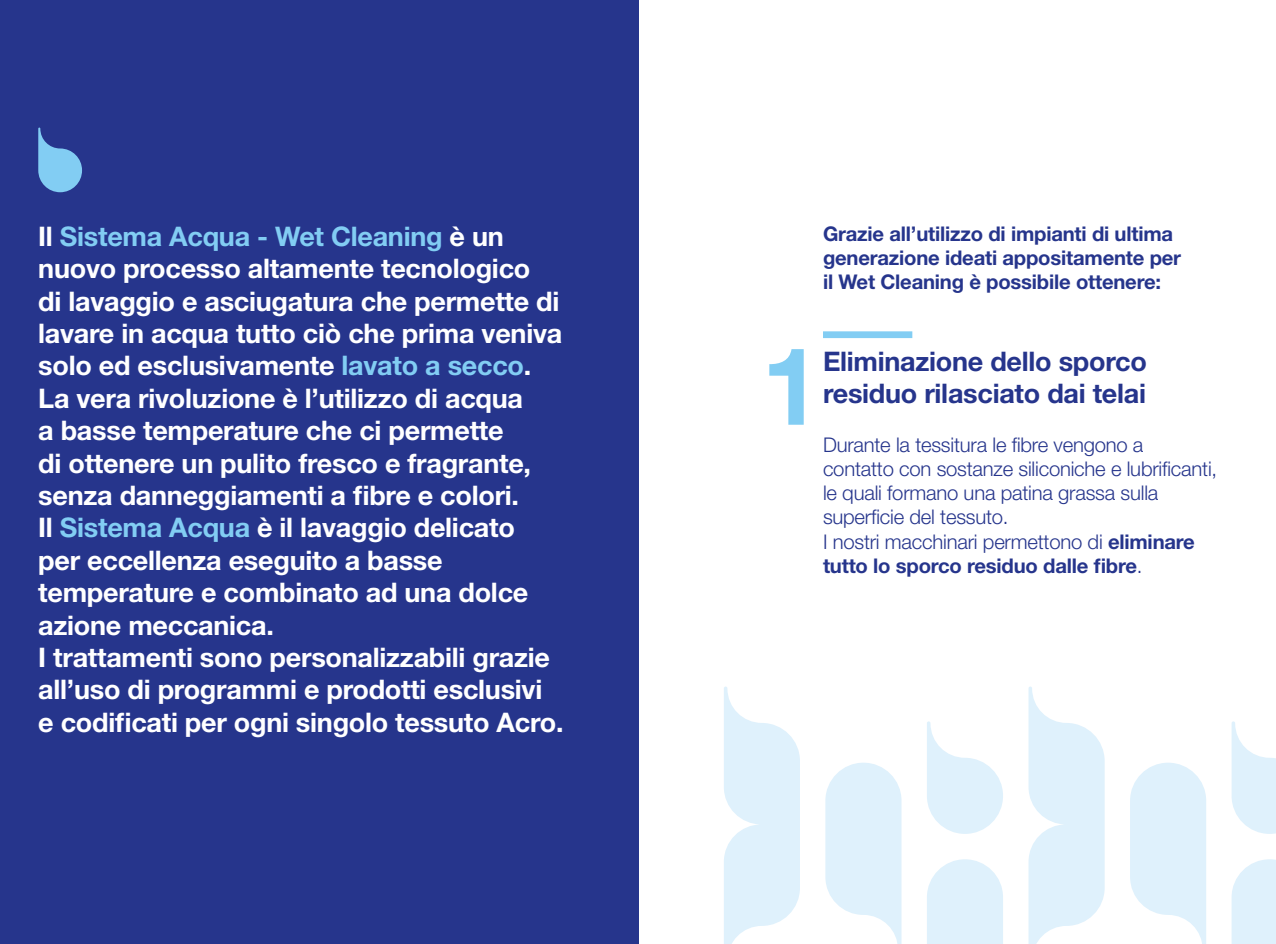
<style>
.page{position:relative;width:1276px;height:944px;background:#fff}
.page>*{position:absolute;margin:0;border:0;box-sizing:border-box;transform-origin:0 0}
.t1{font:700 108px "Helvetica Neue LT Std";color:#82cdf3}
.t2{font:700 27px/32.4px "Helvetica Neue LT Std";letter-spacing:-.01em;color:#fff}
.t3{font:700 27px/32.4px "Helvetica Neue LT Std";letter-spacing:-.01em;color:#26358c}
.t4{font:300 20.25px/24.3px "Helvetica Neue LT Std";letter-spacing:-.01em;color:#26358c}
.t5{font:700 20.25px/24.3px "Helvetica Neue LT Std";letter-spacing:-.01em;color:#26358c}
.s1{color:#82cdf3}
.s2{font-weight:700}
</style>
<div class="page">
<div style="left:0;top:0;width:638px;height:944px;background:#26358c"></div>
<svg style="left:927px;top:721px;width:76px;height:113px"></svg>
<svg style="left:927px;top:859px;width:76px;height:85px;background:#e2f2fc"></svg>
<svg style="left:724px;top:687px;width:76px;height:257px"></svg>
<svg style="left:825px;top:763px;width:76px;height:181px"></svg>
<svg style="left:1231px;top:721px;width:45px;height:113px"></svg>
<svg style="left:1231px;top:859px;width:45px;height:85px;background:#e2f2fc"></svg>
<svg style="left:1028px;top:687px;width:76px;height:257px"></svg>
<svg style="left:1130px;top:763px;width:76px;height:181px"></svg>
<svg style="left:38px;top:128px;width:44px;height:64px"></svg>
<div style="left:823px;top:331px;width:89px;height:7px;background:#82cdf3"></div>
<p class="t2" style="left:38px;top:219px;width:527px">Il <span class="s1">Sistema Acqua - Wet Cleaning</span> è un nuovo processo altamente tecnologico<br>di lavaggio e asciugatura che permette di lavare in acqua tutto ciò che prima veniva solo ed esclusivamente <span class="s1">lavato a secco</span>.<br>La vera rivoluzione è l’utilizzo di acqua<br>a basse temperature che ci permette<br>di ottenere un pulito fresco e fragrante, senza danneggiamenti a fibre e colori.<br>Il <span class="s1">Sistema Acqua</span> è il lavaggio delicato per eccellenza eseguito a basse temperature e combinato ad una dolce azione meccanica.<br>I trattamenti sono personalizzabili grazie all’uso di programmi e prodotti esclusivi e codificati per ogni singolo tessuto Acro.</p>
<p class="t5" style="left:823px;top:221px;width:360px">Grazie all’utilizzo di impianti di ultima generazione ideati appositamente per il Wet Cleaning è possibile ottenere:</p>
<h1 class="t1" style="left:761px;top:319px;width:62px">1</h1>
<p class="t3" style="left:823px;top:344px;width:325px">Eliminazione dello sporco residuo rilasciato dai telai</p>
<p class="t4" style="left:823px;top:432px;width:396px">Durante la tessitura le fibre vengono a contatto con sostanze siliconiche e lubrificanti, le quali formano una patina grassa sulla superficie del tessuto.<br>I nostri macchinari permettono di <span class="s2">eliminare tutto lo sporco residuo dalle fibre</span>.</p>
</div>
